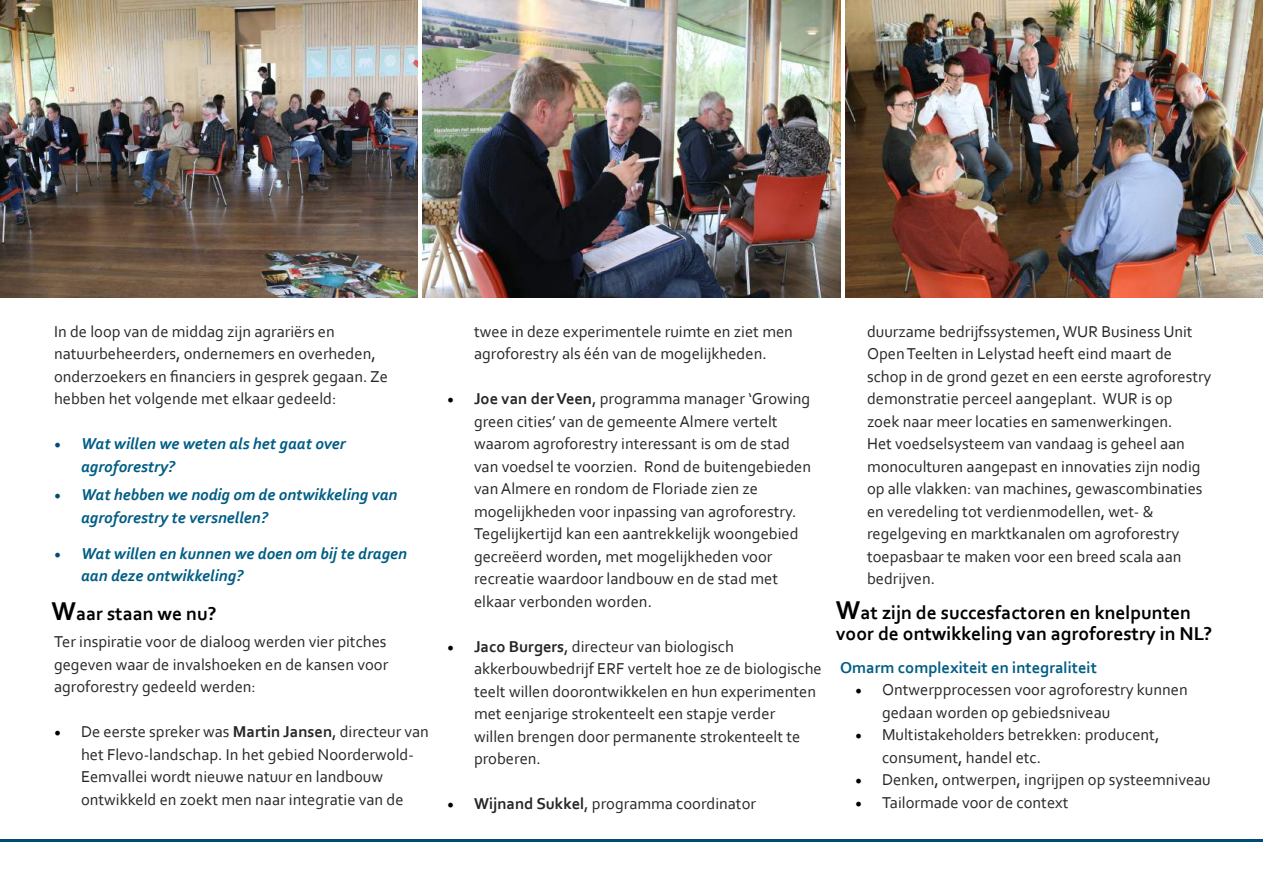
<style>
.page{position:relative;width:1263px;height:893px;background:#fff}
.page>*{position:absolute;margin:0;border:0;box-sizing:border-box;transform-origin:0 0}
.t1{font:700 19.5px/21px "Corbel";color:#000101}
.t2{font:16.5px/22.5px "Corbel";color:#262626}
.t3{font:italic 700 16.5px/22.5px "Corbel";color:#005d85}
.t4{font:700 16.5px "Corbel";color:#005d85}
.s1{font-family:"Minion Pro";font-weight:400;font-style:normal;font-size:18px;color:#004c74}
.s2{font-family:"Minion Pro";font-size:18px;color:#000}
.s3{font-weight:700}
.s4{font-size:27px}
</style>
<div class="page">
<img style="left:0;top:0;width:418px;height:298px">
<img style="left:422px;top:0;width:418px;height:298px">
<img style="left:845px;top:0;width:418px;height:298px">
<hr style="left:0;top:839px;width:1263px;height:3px;background:#004c74">
<p class="t2" style="left:867px;top:320px;width:346px">duurzame bedrijfssystemen, WUR Business Unit Open Teelten in Lelystad heeft eind maart de schop in de grond gezet en een eerste agroforestry demonstratie perceel aangeplant. WUR is op<br>zoek naar meer locaties en samenwerkingen.<br>Het voedselsysteem van vandaag is geheel aan monoculturen aangepast en innovaties zijn nodig op alle vlakken: van machines, gewascombinaties en veredeling tot verdienmodellen, wet- &amp; regelgeving en marktkanalen om agroforestry toepasbaar te maken voor een breed scala aan bedrijven.</p>
<p class="t2" style="left:54px;top:320px;width:336px">In de loop van de middag zijn agrariërs en natuurbeheerders, ondernemers en overheden, onderzoekers en financiers in gesprek gegaan. Ze hebben het volgende met elkaar gedeeld:</p>
<p class="t3" style="left:81px;top:432px;width:266px;text-indent:-27px"><span class="s1">•</span> Wat willen we weten als het gaat over agroforestry?</p>
<p class="t3" style="left:81px;top:483px;width:318px;text-indent:-27px"><span class="s1">•</span> Wat hebben we nodig om de ontwikkeling van agroforestry te versnellen?</p>
<p class="t3" style="left:81px;top:542px;width:328px;text-indent:-27px"><span class="s1">•</span> Wat willen en kunnen we doen om bij te dragen aan deze ontwikkeling?</p>
<p class="t2" style="left:474px;top:320px;width:320px">twee in deze experimentele ruimte en ziet men agroforestry als één van de mogelijkheden.</p>
<p class="t2" style="left:474px;top:387px;width:339px;text-indent:-27px"><span class="s2">•</span> <span class="s3">Joe van der Veen</span>, programma manager ‘Growing green cities’ van de gemeente Almere vertelt waarom agroforestry interessant is om de stad van voedsel te voorzien. Rond de buitengebieden van Almere en rondom de Floriade zien ze mogelijkheden voor inpassing van agroforestry.<br>Tegelijkertijd kan een aantrekkelijk woongebied gecreëerd worden, met mogelijkheden voor recreatie waardoor landbouw en de stad met elkaar verbonden worden.</p>
<p class="t2" style="left:474px;top:635px;width:349px;text-indent:-27px"><span class="s2">•</span> <span class="s3">Jaco Burgers</span>, directeur van biologisch akkerbouwbedrijf ERF vertelt hoe ze de biologische teelt willen doorontwikkelen en hun experimenten met eenjarige strokenteelt een stapje verder<br>willen brengen door permanente strokenteelt te proberen.</p>
<p class="t2" style="left:447px;top:792px;width:310px"><span class="s2">•</span> <span class="s3">Wijnand Sukkel</span>, programma coordinator</p>
<p class="t1" style="left:52px;top:603px;width:166px"><span class="s4">W</span>aar staan we nu?</p>
<p class="t1" style="left:836px;top:601px;width:378px"><span class="s4">W</span>at zijn de succesfactoren en knelpunten voor de ontwikkeling van agroforestry in NL?</p>
<p class="t2" style="left:54px;top:630px;width:336px;text-align:justify">Ter inspiratie voor de dialoog werden vier pitches gegeven waar de invalshoeken en de kansen voor agroforestry gedeeld werden:</p>
<p class="t2" style="left:81px;top:720px;width:349px;text-indent:-27px"><span class="s2">•</span> De eerste spreker was <span class="s3">Martin Jansen</span>, directeur van het Flevo-landschap. In het gebied Noorderwold-Eemvallei wordt nieuwe natuur en landbouw ontwikkeld en zoekt men naar integratie van de</p>
<p class="t4" style="left:840px;top:657px;width:258px">Omarm complexiteit en integraliteit</p>
<p class="t2" style="left:882px;top:678px;width:307px;text-indent:-27px"><span class="s2">•</span> Ontwerpprocessen voor agroforestry kunnen gedaan worden op gebiedsniveau</p>
<p class="t2" style="left:882px;top:723px;width:279px;text-indent:-27px"><span class="s2">•</span> Multistakeholders betrekken: producent, consument, handel etc.</p>
<p class="t2" style="left:855px;top:768px;width:357px"><span class="s2">•</span> Denken, ontwerpen, ingrijpen op systeemniveau</p>
<p class="t2" style="left:855px;top:791px;width:215px"><span class="s2">•</span> Tailormade voor de context</p>
</div>
